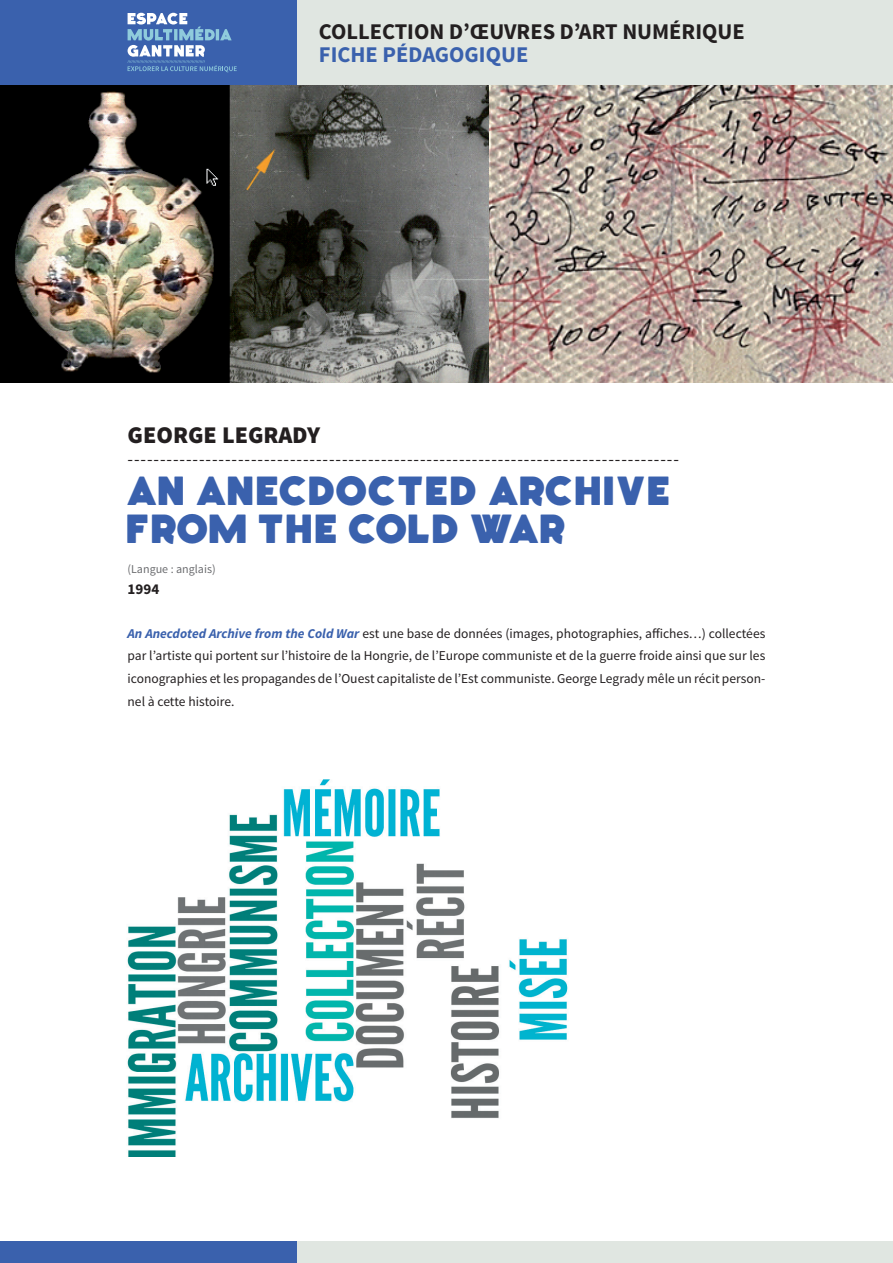
<style>
.page{position:relative;width:893px;height:1263px;background:#fff}
.page>*{position:absolute;margin:0;border:0;box-sizing:border-box;transform-origin:0 0}
.t1{font:45px/37.5px "Fat Frank";letter-spacing:-.02em;color:#3a61ad}
.t2{font:900 24px "Source Sans Pro";color:#231f20}
.t3{font:700 22.5px "Source Sans Pro";color:#231f20}
.t4{font:700 22.5px "Source Sans Pro";color:#3a61ad}
.t5{font:18px "Source Sans Pro";color:#231f20}
.t6{font:700 15px "Source Sans Pro";color:#231f20}
.t7{font:13.5px/22.5px "Source Sans Pro";color:#231f20;text-align:justify}
.t8{font:12px "Source Sans Pro";color:#6c6d70}
.s1{font-weight:700;font-style:italic;color:#3a61ad}
</style>
<div class="page">
<div style="left:0;top:0;width:298px;height:85px;background:#3a61ad"></div>
<div style="left:0;top:1242px;width:298px;height:21px;background:#3a61ad"></div>
<div style="left:298px;top:0;width:595px;height:85px;background:#e0e6e1"></div>
<div style="left:298px;top:1242px;width:595px;height:21px;background:#e0e6e1"></div>
<img style="left:1px;top:85px;width:892px;height:298px">
<img style="left:0;top:0;width:1px;height:383px">
<svg style="left:128px;top:13px;width:109px;height:59px"></svg>
<img style="left:127px;top:779px;width:441px;height:378px">
<h3 class="t3" style="left:319px;top:17px;width:427px">COLLECTION D’ŒUVRES D’ART NUMÉRIQUE</h3>
<h3 class="t4" style="left:319px;top:40px;width:211px">FICHE PÉDAGOGIQUE</h3>
<h2 class="t2" style="left:128px;top:420px;width:194px">GEORGE LEGRADY</h2>
<h3 class="t5" style="left:128px;top:448px;width:553px">-------------------------------------------------------------------------------------</h3>
<h1 class="t1" style="left:128px;top:472px;width:547px">AN ANECDOCTED ARCHIVE<br>FROM THE COLD WAR</h1>
<p class="t8" style="left:128px;top:561px;width:90px">(Langue : anglais)</p>
<p class="t6" style="left:128px;top:580px;width:33px">1994</p>
<p class="t7" style="left:128px;top:622px;width:639px"><span class="s1">An Anecdoted Archive from the Cold War</span> est une base de données (images, photographies, affiches…) collectées par l’artiste qui portent sur l’histoire de la Hongrie, de l’Europe communiste et de la guerre froide ainsi que sur les iconographies et les propagandes de l’Ouest capitaliste de l’Est communiste. George Legrady mêle un récit person&shy;nel à cette histoire.</p>
</div>
